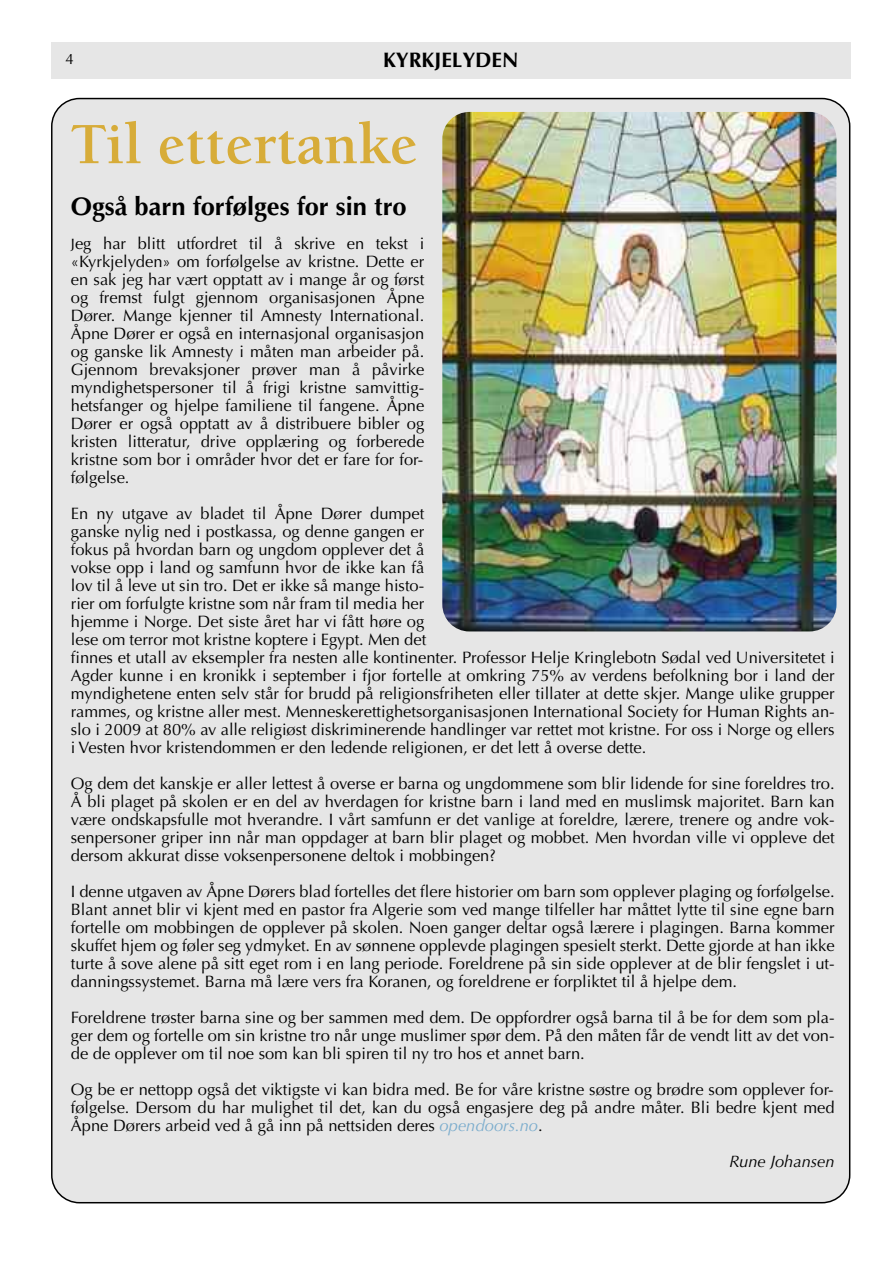
<style>
.page{position:relative;width:893px;height:1263px;background:#fff}
.page>*{position:absolute;margin:0;border:0;box-sizing:border-box;transform-origin:0 0}
.t1{font:700 60px "Berkeley LT";color:#d7ac39}
.t2{font:700 25.5px "Optima";color:#000}
.t3{font:700 21px "Optima LT Std";color:#000}
.t4{font:16.5px/18px "Optima";color:#000;text-align:justify}
.t5{font:italic 16.5px "Optima";color:#000}
.t6{font:15px "Optima LT Std";color:#000}
.s1{font-size:15px}
.s2{font-style:italic;color:#7cadcd}
</style>
<div class="page">
<div style="left:51px;top:43px;width:799px;height:36px;background:#e6e6e6"></div>
<div style="left:51px;top:98px;width:799px;height:1105px;background:#e6e6e6"></div>
<img style="left:442px;top:112px;width:394px;height:519px;border-radius:27px">
<p class="t6" style="left:65px;top:53px;width:10px">4</p>
<p class="t3" style="left:383px;top:51px;width:137px">KYRKJELYDEN</p>
<h1 class="t1" style="left:70px;top:112px;width:349px">Til ettertanke</h1>
<h2 class="t2" style="left:71px;top:196px;width:337px">Også barn forfølges for sin tro</h2>
<p class="t4" style="left:71px;top:236px;width:355px"><span class="s1">J</span>eg har blitt utfordret til å skrive en tekst i «Kyrkjelyden» om forfølgelse av kristne. Dette er en sak jeg har vært opptatt av i mange år og først og fremst fulgt gjennom organisasjonen Åpne Dører. Mange kjenner til Amnesty International.<br>Åpne Dører er også en internasjonal organisasjon og ganske lik Amnesty i måten man arbeider på.<br>Gjennom brevaksjoner prøver man å påvirke myndighetspersoner til å frigi kristne samvittig&shy;hetsfanger og hjelpe familiene til fangene. Åpne Dører er også opptatt av å distribuere bibler og kristen litteratur, drive opplæring og forberede kristne som bor i områder hvor det er fare for for&shy;følgelse.</p>
<p class="t4" style="left:71px;top:506px;width:765px;text-align:left">En ny utgave av bladet til Åpne Dører dumpet<br>ganske nylig ned i postkassa, og denne gangen er<br>fokus på hvordan barn og ungdom opplever det å<br>vokse opp i land og samfunn hvor de ikke kan få<br>lov til å leve ut sin tro. Det er ikke så mange histo-<br>rier om forfulgte kristne som når fram til media her<br>hjemme i Norge. Det siste året har vi fått høre og<br>lese om terror mot kristne koptere i Egypt. Men det<br>finnes et utall av eksempler fra nesten alle kontinenter. Professor Helje Kringlebotn Sødal ved Universitetet i Agder kunne i en kronikk i september i fjor fortelle at omkring 75% av verdens befolkning bor i land der myndighetene enten selv står for brudd på religionsfriheten eller tillater at dette skjer. Mange ulike grupper rammes, og kristne aller mest. Menneskerettighetsorganisasjonen International Society for Human Rights an&shy;slo i 2009 at 80% av alle religiøst diskriminerende handlinger var rettet mot kristne. For oss i Norge og ellers i Vesten hvor kristendommen er den ledende religionen, er det lett å overse dette.</p>
<p class="t4" style="left:71px;top:776px;width:765px">Og dem det kanskje er aller lettest å overse er barna og ungdommene som blir lidende for sine foreldres tro.<br>Å bli plaget på skolen er en del av hverdagen for kristne barn i land med en muslimsk majoritet. Barn kan være ondskapsfulle mot hverandre. I vårt samfunn er det vanlige at foreldre, lærere, trenere og andre vok&shy;senpersoner griper inn når man oppdager at barn blir plaget og mobbet. Men hvordan ville vi oppleve det dersom akkurat disse voksenpersonene deltok i mobbingen?</p>
<p class="t4" style="left:71px;top:884px;width:765px">I denne utgaven av Åpne Dørers blad fortelles det flere historier om barn som opplever plaging og forfølgelse.<br>Blant annet blir vi kjent med en pastor fra Algerie som ved mange tilfeller har måttet lytte til sine egne barn fortelle om mobbingen de opplever på skolen. Noen ganger deltar også lærere i plagingen. Barna kommer skuffet hjem og føler seg ydmyket. En av sønnene opplevde plagingen spesielt sterkt. Dette gjorde at han ikke turte å sove alene på sitt eget rom i en lang periode. Foreldrene på sin side opplever at de blir fengslet i ut&shy;danningssystemet. Barna må lære vers fra Koranen, og foreldrene er forpliktet til å hjelpe dem.</p>
<p class="t4" style="left:71px;top:1010px;width:765px">Foreldrene trøster barna sine og ber sammen med dem. De oppfordrer også barna til å be for dem som pla&shy;ger dem og fortelle om sin kristne tro når unge muslimer spør dem. På den måten får de vendt litt av det von&shy;de de opplever om til noe som kan bli spiren til ny tro hos et annet barn.</p>
<p class="t4" style="left:71px;top:1082px;width:765px">Og be er nettopp også det viktigste vi kan bidra med. Be for våre kristne søstre og brødre som opplever for&shy;følgelse. Dersom du har mulighet til det, kan du også engasjere deg på andre måter. Bli bedre kjent med Åpne Dørers arbeid ved å gå inn på nettsiden deres <span class="s2">opendoors.no</span>.</p>
<p class="t5" style="left:729px;top:1155px;width:107px">Rune Johansen</p>
</div>
